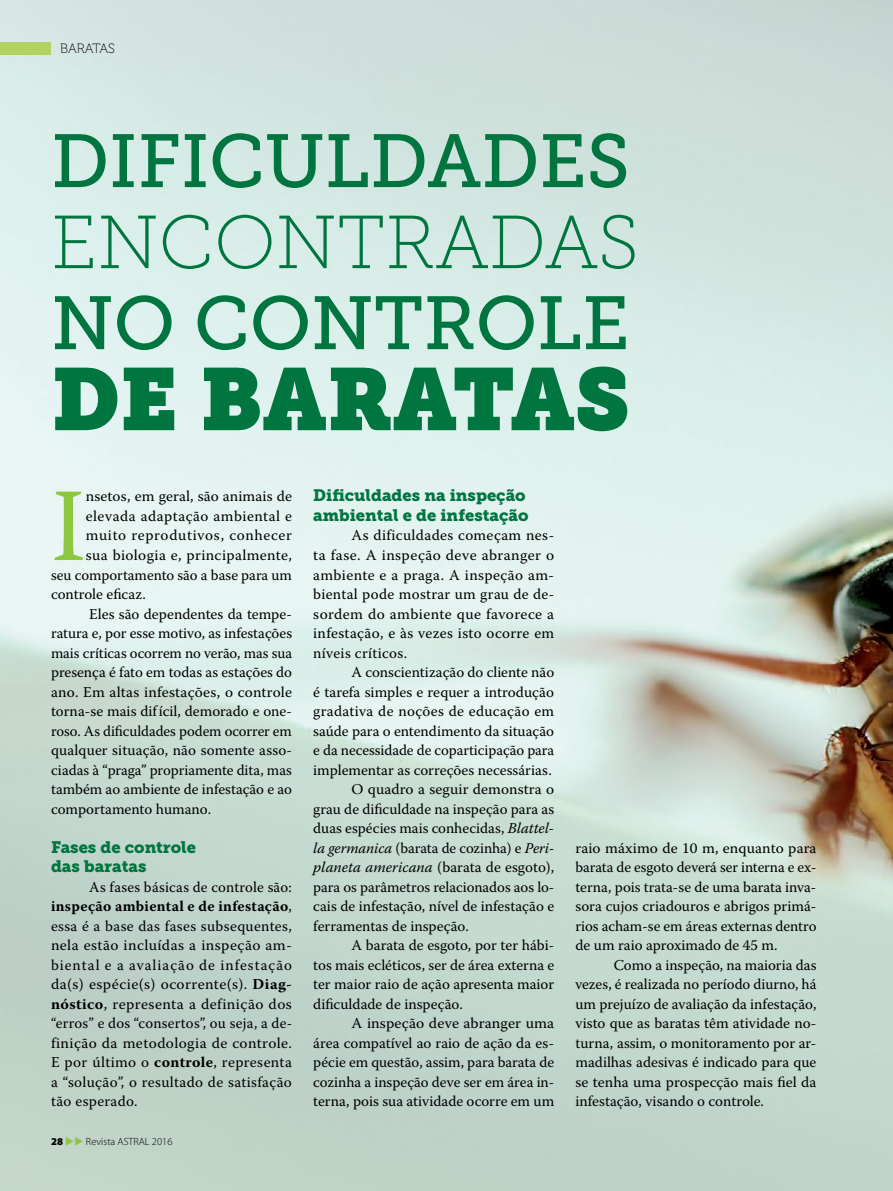
<style>
.page{position:relative;width:893px;height:1191px;background:#fff}
.page>*{position:absolute;margin:0;border:0;box-sizing:border-box;transform-origin:0 0}
.t1{font:103.8px "Warnock Pro";color:#8dc63f}
.t2{font:87px "Museo Slab";color:#007540}
.t3{font:75px "Museo Slab 500";color:#007540}
.t4{font:75px "Museo Slab 100";color:#007540}
.t5{font:16.5px/19.5px "Museo Slab 900";color:#007540}
.t6{font:15px/19.5px "Warnock Pro";color:#000;text-align:justify}
.t7{font:15px "Warnock Pro";letter-spacing:.02em;color:#000}
.t8{font:15px "Warnock Pro";letter-spacing:.025em;color:#000}
.t9{font:15px "Warnock Pro";letter-spacing:.03em;color:#000}
.t10{font:15px "Warnock Pro";letter-spacing:.04em;color:#000}
.t11{font:13.5px "Museo 100";color:#000}
.t12{font:300 10.5px "Myriad Pro";color:#000}
.s1{font-weight:700}
.s2{font-weight:900}
.s3{color:#8dc63f}
.s4{font-style:italic}
</style>
<div class="page">
<img style="left:0;top:0;width:893px;height:1191px">
<div style="left:0;top:42px;width:51px;height:13px;background:#b0d361"></div>
<p class="t11" style="left:60px;top:42px;width:57px">BARATAS</p>
<h3 class="t3" style="left:51px;top:119px;width:580px">DIFICULDADES</h3>
<h3 class="t4" style="left:51px;top:202px;width:590px">ENCONTRADAS</h3>
<h3 class="t3" style="left:51px;top:281px;width:580px">NO CONTROLE</h3>
<h2 class="t2" style="left:51px;top:348px;width:580px">DE BARATAS</h2>
<h1 class="t1" style="left:51px;top:463px;width:36px">I</h1>
<p class="t6" style="left:86px;top:486px;width:208px">nsetos, em geral, são animais de</p>
<p class="t9" style="left:86px;top:507px;width:208px">elevada adaptação ambiental e</p>
<p class="t10" style="left:86px;top:526px;width:208px">muito reprodutivos, conhecer</p>
<p class="t8" style="left:86px;top:546px;width:208px">sua biologia e, principalmente,</p>
<p class="t6" style="left:51px;top:564px;width:242px">seu comportamento são a base para um</p>
<p class="t6" style="left:51px;top:584px;width:96px">controle eficaz.</p>
<p class="t6" style="left:89px;top:603px;width:204px">Eles são dependentes da tempe-</p>
<p class="t6" style="left:51px;top:623px;width:243px">ratura e, por esse motivo, as infestações</p>
<p class="t6" style="left:51px;top:642px;width:242px">mais críticas ocorrem no verão, mas sua</p>
<p class="t6" style="left:51px;top:662px;width:242px">presença é fato em todas as estações do</p>
<p class="t6" style="left:51px;top:681px;width:243px">ano. Em altas infestações, o controle</p>
<p class="t6" style="left:51px;top:701px;width:242px">torna-se mais difícil, demorado e one-</p>
<p class="t6" style="left:51px;top:720px;width:242px">roso. As dificuldades podem ocorrer em</p>
<p class="t6" style="left:51px;top:740px;width:242px">qualquer situação, não somente asso-</p>
<p class="t6" style="left:51px;top:759px;width:242px">ciadas à “praga” propriamente dita, mas</p>
<p class="t6" style="left:51px;top:779px;width:242px">também ao ambiente de infestação e ao</p>
<p class="t6" style="left:51px;top:798px;width:162px">comportamento humano.</p>
<p class="t5" style="left:51px;top:837px;width:147px">Fases de controle das baratas</p>
<p class="t6" style="left:51px;top:876px;width:243px;text-indent:38px">As fases básicas de controle são: <span class="s1">inspeção ambiental e de infestação</span>, essa é a base das fases subsequentes, nela estão incluídas a inspeção am&shy;biental e a avaliação de infestação da(s) espécie(s) ocorrente(s). <span class="s1">Diag&shy;nóstico</span>, representa a definição dos “erros” e dos “consertos”, ou seja, a de&shy;finição da metodologia de controle.<br>E por último o <span class="s1">controle</span>, representa a “solução”, o resultado de satisfação tão esperado.</p>
<p class="t12" style="left:51px;top:1135px;width:123px"><span class="s2">28</span> <span class="s3">◆◆</span> Revista ASTRAL 2016</p>
<p class="t5" style="left:313px;top:486px;width:217px">Dificuldades na inspeção ambiental e de infestação</p>
<p class="t6" style="left:313px;top:525px;width:243px;text-indent:38px">As dificuldades começam nes&shy;ta fase. A inspeção deve abranger o ambiente e a praga. A inspeção am&shy;biental pode mostrar um grau de de&shy;sordem do ambiente que favorece a infestação, e às vezes isto ocorre em níveis críticos.</p>
<p class="t6" style="left:351px;top:662px;width:204px">A conscientização do cliente não</p>
<p class="t6" style="left:313px;top:681px;width:242px">é tarefa simples e requer a introdução</p>
<p class="t7" style="left:313px;top:702px;width:242px">gradativa de noções de educação em</p>
<p class="t6" style="left:313px;top:720px;width:242px">saúde para o entendimento da situação</p>
<p class="t6" style="left:313px;top:740px;width:243px">e da necessidade de coparticipação para</p>
<p class="t6" style="left:313px;top:759px;width:240px">implementar as correções necessárias.</p>
<p class="t6" style="left:351px;top:779px;width:204px">O quadro a seguir demonstra o</p>
<p class="t6" style="left:313px;top:798px;width:242px">grau de dificuldade na inspeção para as</p>
<p class="t6" style="left:313px;top:818px;width:242px">duas espécies mais conhecidas, <span class="s4">Blattel-</span></p>
<p class="t6" style="left:313px;top:837px;width:242px"><span class="s4">la germanica</span> (barata de cozinha) e <span class="s4">Peri-</span></p>
<p class="t6" style="left:313px;top:857px;width:243px"><span class="s4">planeta americana</span> (barata de esgoto),</p>
<p class="t6" style="left:313px;top:876px;width:242px">para os parâmetros relacionados aos lo-</p>
<p class="t6" style="left:313px;top:896px;width:242px">cais de infestação, nível de infestação e</p>
<p class="t6" style="left:313px;top:915px;width:157px">ferramentas de inspeção.</p>
<p class="t6" style="left:351px;top:935px;width:204px">A barata de esgoto, por ter hábi-</p>
<p class="t6" style="left:313px;top:954px;width:242px">tos mais ecléticos, ser de área externa e</p>
<p class="t6" style="left:313px;top:974px;width:242px">ter maior raio de ação apresenta maior</p>
<p class="t6" style="left:313px;top:993px;width:151px">dificuldade de inspeção.</p>
<p class="t6" style="left:351px;top:1013px;width:204px">A inspeção deve abranger uma</p>
<p class="t6" style="left:313px;top:1032px;width:242px">área compatível ao raio de ação da es-</p>
<p class="t6" style="left:313px;top:1052px;width:242px">pécie em questão, assim, para barata de</p>
<p class="t6" style="left:313px;top:1071px;width:242px">cozinha a inspeção deve ser em área in-</p>
<p class="t6" style="left:313px;top:1091px;width:243px">terna, pois sua atividade ocorre em um</p>
<p class="t6" style="left:575px;top:837px;width:243px">raio máximo de 10 m, enquanto para barata de esgoto deverá ser interna e ex&shy;terna, pois trata-se de uma barata inva&shy;sora cujos criadouros e abrigos primá&shy;rios acham-se em áreas externas dentro de um raio aproximado de 45 m.</p>
<p class="t6" style="left:575px;top:954px;width:243px;text-indent:38px">Como a inspeção, na maioria das vezes, é realizada no período diurno, há um prejuízo de avaliação da infestação, visto que as baratas têm atividade no&shy;turna, assim, o monitoramento por ar&shy;madilhas adesivas é indicado para que se tenha uma prospecção mais fiel da infestação, visando o controle.</p>
</div>
